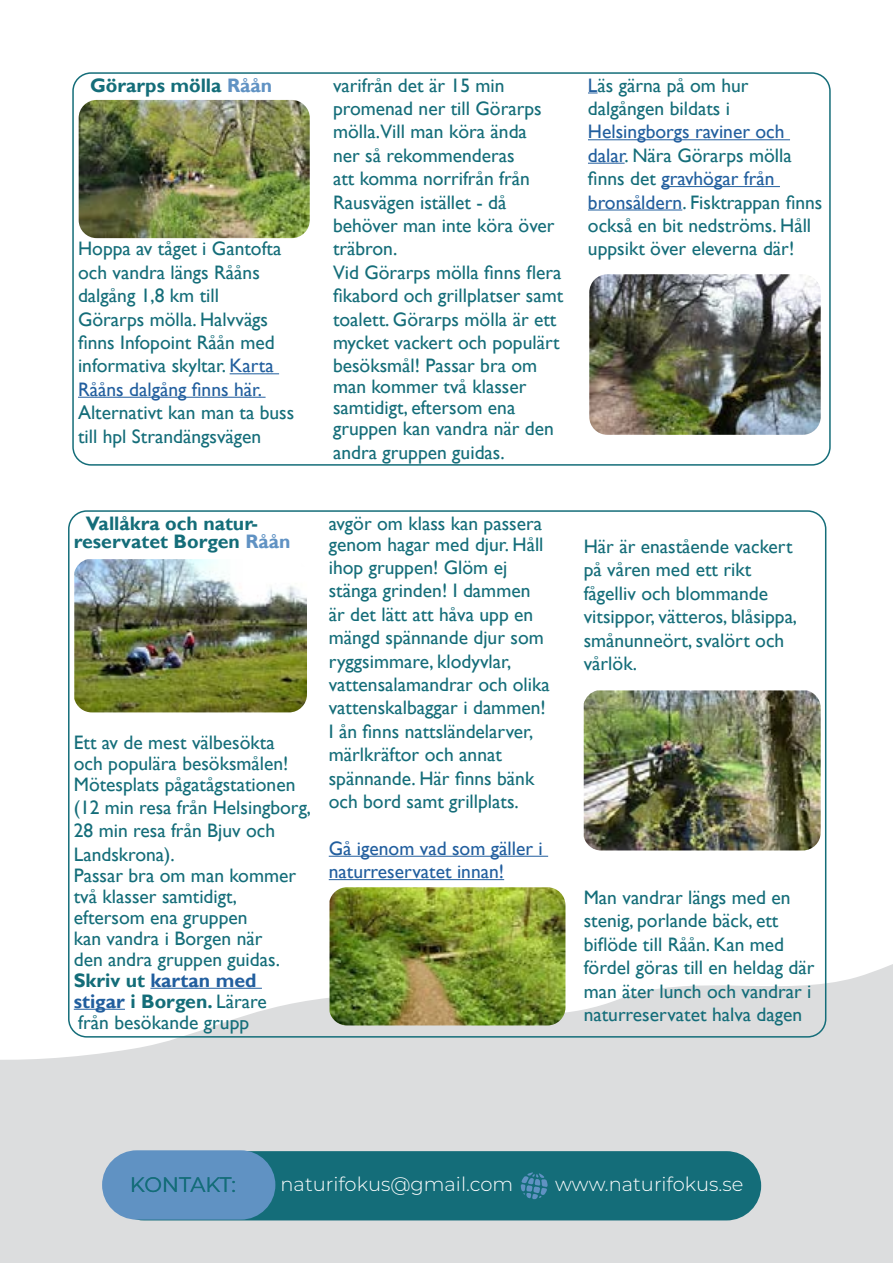
<style>
.page{position:relative;width:893px;height:1263px;background:#fff}
.page>*{position:absolute;margin:0;border:0;box-sizing:border-box;transform-origin:0 0}
.t1{font:21px "Montserrat";letter-spacing:-.015em;color:#146d79}
.t2{font:19.5px/23.4px "Gill Sans";color:#146d79}
.t3{font:700 19.5px/18px "Gill Sans";color:#146d79}
.t4{font:19.5px/23.4px "Gill Sans";color:#215e9e}
.t5{font:300 19.5px "Montserrat";color:#fff}
.s1{color:#6092c3}
.s2{color:#215e9e}
.s3{font-weight:700}
.s4{font-weight:700;color:#215e9e}
</style>
<div class="page">
<svg style="left:0;top:955px;width:893px;height:308px;fill:#dcddde"></svg>
<hr style="left:230px;top:373px;width:49px;height:1px;background:#215e9e">
<hr style="left:78px;top:397px;width:188px;height:1px;background:#215e9e">
<hr style="left:588px;top:139px;width:202px;height:1px;background:#215e9e">
<hr style="left:588px;top:163px;width:37px;height:1px;background:#215e9e">
<hr style="left:661px;top:186px;width:119px;height:1px;background:#215e9e">
<hr style="left:588px;top:209px;width:94px;height:1px;background:#215e9e">
<div style="left:72px;top:72px;width:759px;height:394px;border:2px solid #146d79;border-radius:18px"></div>
<div style="left:109px;top:1151px;width:652px;height:69px;background:#146d79;border-radius:35px"></div>
<img style="left:79px;top:100px;width:231px;height:138px">
<svg style="left:521px;top:1172px;width:27px;height:27px"></svg>
<img style="left:589px;top:274px;width:232px;height:161px">
<hr style="left:150px;top:988px;width:112px;height:1px;background:#215e9e">
<hr style="left:74px;top:1009px;width:51px;height:1px;background:#215e9e">
<img style="left:74px;top:559px;width:233px;height:153px">
<hr style="left:329px;top:856px;width:219px;height:1px;background:#215e9e">
<hr style="left:329px;top:879px;width:175px;height:1px;background:#215e9e">
<div style="left:102px;top:1150px;width:173px;height:69px;background:#6092c3;border-radius:35px"></div>
<img style="left:329px;top:887px;width:236px;height:138px">
<img style="left:584px;top:690px;width:237px;height:160px">
<p class="t3" style="left:90px;top:76px;width:184px">Görarps mölla <span class="s1">Råån</span></p>
<p class="t2" style="left:78px;top:237px;width:205px">Hoppa av tåget i Gantofta och vandra längs Rååns dalgång 1,8 km till<br>Görarps mölla. Halvvägs finns Infopoint Råån med informativa skyltar. <span class="s2">Karta<br>Rååns dalgång finns här.</span></p>
<p class="t2" style="left:78px;top:401px;width:218px">Alternativt kan man ta buss till hpl Strandängsvägen</p>
<p class="t2" style="left:333px;top:74px;width:232px">varifrån det är 15 min promenad ner till Görarps mölla.Vill man köra ända<br>ner så rekommenderas<br>att komma norrifrån från<br>Rausvägen istället - då behöver man inte köra över träbron.<br>Vid Görarps mölla finns flera fikabord och grillplatser samt toalett. Görarps mölla är ett mycket vackert och populärt besöksmål! Passar bra om</p>
<p class="t2" style="left:333px;top:377px;width:222px;line-height:21px">man kommer två klasser samtidigt, eftersom ena gruppen kan vandra när den</p>
<p class="t2" style="left:333px;top:441px;width:173px">andra gruppen guidas.</p>
<p class="t2" style="left:588px;top:74px;width:162px"><span class="s2">L</span>äs gärna på om hur dalgången bildats i</p>
<p class="t2" style="left:588px;top:120px;width:236px"><span class="s2">Helsingborgs raviner och dalar</span>. Nära Görarps mölla finns det <span class="s2">gravhögar från bronsåldern</span>. Fisktrappan finns också en bit nedströms. Håll uppsikt över eleverna där!</p>
<p class="t3" style="left:74px;top:514px;width:218px;text-indent:12px">Vallåkra och natur&shy;reservatet Borgen <span class="s1">Råån</span></p>
<p class="t2" style="left:74px;top:732px;width:223px;line-height:21px">Ett av de mest välbesökta och populära besöksmålen!<br>Mötesplats pågatågstationen</p>
<p class="t2" style="left:74px;top:796px;width:239px">(12 min resa från Helsingborg,<br>28 min resa från Bjuv och<br>Landskrona).</p>
<p class="t2" style="left:74px;top:865px;width:224px;line-height:21px">Passar bra om man kommer två klasser samtidigt, eftersom ena gruppen<br>kan vandra i Borgen när den andra gruppen guidas.<br><span class="s3">Skriv ut</span> <span class="s4">kartan med stigar</span> <span class="s3">i Borgen.</span> Lärare från besökande grupp</p>
<p class="t2" style="left:329px;top:513px;width:216px;line-height:21px">avgör om klass kan passera genom hagar med djur. Håll</p>
<p class="t2" style="left:329px;top:556px;width:223px">ihop gruppen! Glöm ej stänga grinden! I dammen är det lätt att håva upp en mängd spännande djur som ryggsimmare, klodyvlar, vattensalamandrar och olika vattenskalbaggar i dammen!<br>I ån finns nattsländelarver, märlkräftor och annat spännande. Här finns bänk och bord samt grillplats.</p>
<p class="t4" style="left:329px;top:837px;width:215px">Gå igenom vad som gäller i naturreservatet innan!</p>
<p class="t2" style="left:584px;top:535px;width:215px">Här är enastående vackert på våren med ett rikt fågelliv och blommande vitsippor, vätteros, blåsippa, smånunneört, svalört och vårlök.</p>
<p class="t2" style="left:584px;top:886px;width:232px">Man vandrar längs med en stenig, porlande bäck, ett biflöde till Råån. Kan med fördel göras till en heldag där man äter lunch och vandrar i naturreservatet halva dagen</p>
<p class="t1" style="left:130px;top:1170px;width:107px">KONTAKT:</p>
<p class="t5" style="left:281px;top:1171px;width:234px">naturifokus@gmail.com</p>
<p class="t5" style="left:555px;top:1171px;width:190px">www.naturifokus.se</p>
</div>
